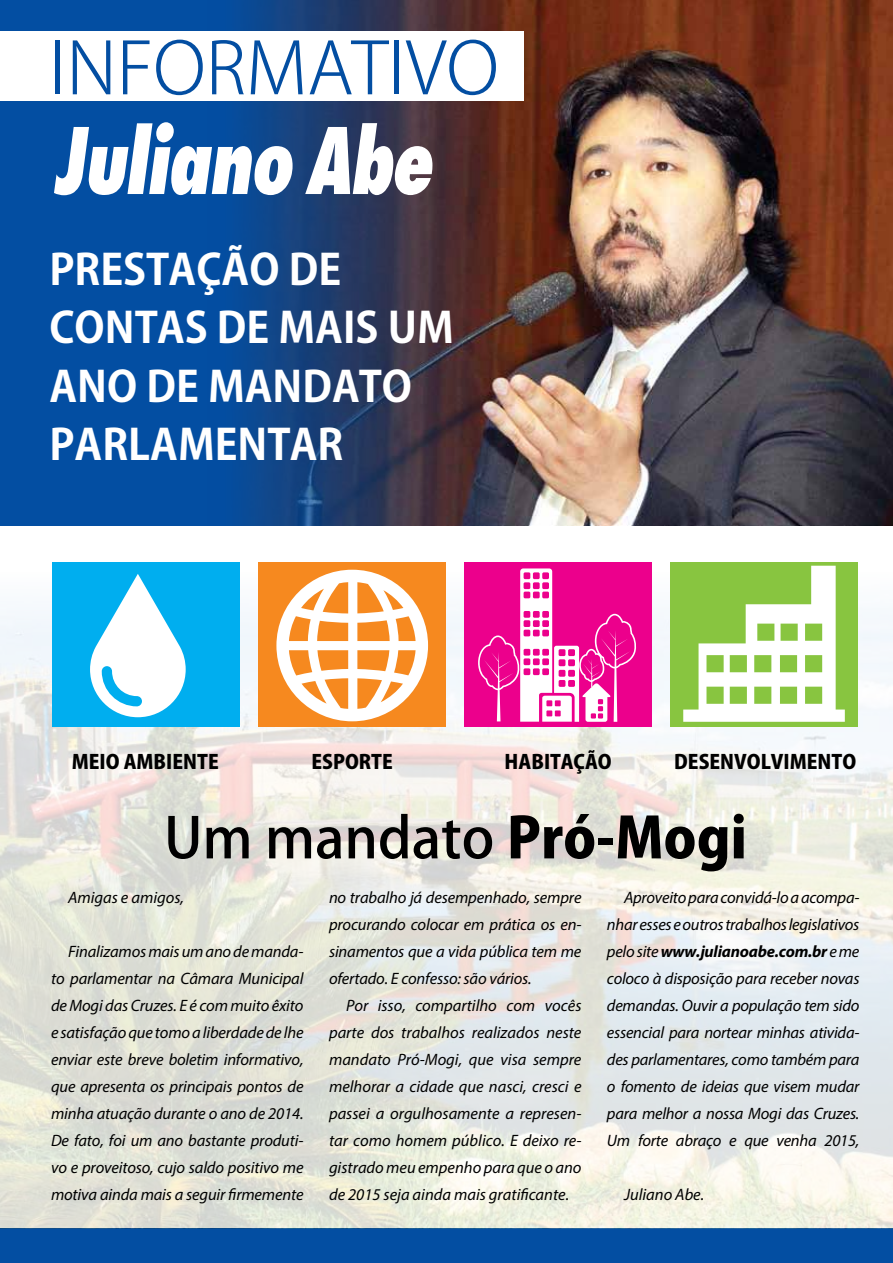
<style>
.page{position:relative;width:893px;height:1263px;background:#fff}
.page>*{position:absolute;margin:0;border:0;box-sizing:border-box;transform-origin:0 0}
.t1{font:300 70.95px "Koz Go Pro";color:#034ea2}
.t2{font:500 55.5px "Koz Go Pro";color:#000}
.t3{font:700 42px/58.5px "Koz Go Pro";color:#fff}
.t4{font:800 19.5px "Koz Go Pro";color:#000}
.t5{font:italic 16.5px/27px "Myriad Pro";letter-spacing:-.01em;color:#000;text-align:justify}
.s1{font-weight:800}
.s2{font-weight:700}
</style>
<div class="page">
<div style="left:0;top:1229px;width:893px;height:34px;background:#034ea2"></div>
<div style="left:0;top:0;width:892px;height:525px;background:#034ea2"></div>
<img style="left:208px;top:0;width:685px;height:525px">
<img style="left:0;top:525px;width:893px;height:704px">
<div style="left:0;top:31px;width:523px;height:69px;background:#fff"></div>
<div style="left:52px;top:562px;width:188px;height:164px;background:#00aeef"></div>
<div style="left:258px;top:562px;width:188px;height:164px;background:#f6891f"></div>
<div style="left:464px;top:562px;width:188px;height:164px;background:#ec008c"></div>
<div style="left:670px;top:562px;width:188px;height:164px;background:#88c540"></div>
<svg style="left:54px;top:122px;width:239px;height:73px"></svg>
<svg style="left:305px;top:123px;width:127px;height:72px;background:#a4a7b6"></svg>
<svg style="left:90px;top:574px;width:96px;height:143px"></svg>
<svg style="left:276px;top:570px;width:152px;height:151px"></svg>
<svg style="left:478px;top:568px;width:158px;height:154px"></svg>
<svg style="left:683px;top:566px;width:162px;height:156px"></svg>
<h1 class="t1" style="left:49px;top:22px;width:451px">INFORMATIVO</h1>
<h3 class="t3" style="left:49px;top:243px;width:406px">PRESTAÇÃO DE<br>CONTAS DE MAIS UM<br>ANO DE MANDATO<br>PARLAMENTAR</h3>
<p class="t4" style="left:72px;top:749px;width:148px">MEIO AMBIENTE</p>
<p class="t4" style="left:312px;top:749px;width:83px">ESPORTE</p>
<p class="t4" style="left:505px;top:749px;width:26px">HABITA</p>
<p class="t4" style="left:574px;top:749px;width:37px">ÇÃO</p>
<p class="t4" style="left:674px;top:749px;width:183px">DESENVOLVIMENTO</p>
<h2 class="t2" style="left:164px;top:802px;width:584px">Um mandato <span class="s1">PRÓ-MOGI</span></h2>
<p class="t5" style="left:68px;top:883px;width:117px">Amigas e amigos,</p>
<p class="t5" style="left:51px;top:937px;width:254px;text-indent:17px">Finalizamos mais um ano de manda&shy;to parlamentar na Câmara Municipal de Mogi das Cruzes. E é com muito êxito e satisfação que tomo a liberdade de lhe enviar este breve boletim informativo, que apresenta os principais pontos de minha atuação durante o ano de 2014.<br>De fato, foi um ano bastante produti&shy;vo e proveitoso, cujo saldo positivo me motiva ainda mais a seguir firmemente</p>
<p class="t5" style="left:329px;top:883px;width:254px">no trabalho já desempenhado, sempre procurando colocar em prática os en&shy;sinamentos que a vida pública tem me ofertado. E confesso: são vários.</p>
<p class="t5" style="left:329px;top:991px;width:254px;text-indent:17px">Por isso, compartilho com vocês parte dos trabalhos realizados neste mandato Pró-Mogi, que visa sempre melhorar a cidade que nasci, cresci e passei a orgulhosamente a represen&shy;tar como homem público. E deixo re&shy;gistrado meu empenho para que o ano de 2015 seja ainda mais gratificante.</p>
<p class="t5" style="left:607px;top:883px;width:254px;text-indent:17px">Aproveito para convidá-lo a acompa&shy;nhar esses e outros trabalhos legislativos pelo site <span class="s2">www.julianoabe.com.br</span> e me coloco à disposição para receber novas demandas. Ouvir a população tem sido essencial para nortear minhas ativida&shy;des parlamentares, como também para o fomento de ideias que visem mudar para melhor a nossa Mogi das Cruzes.<br>Um forte abraço e que venha 2015,</p>
<p class="t5" style="left:624px;top:1180px;width:82px">Juliano Abe.</p>
</div>
